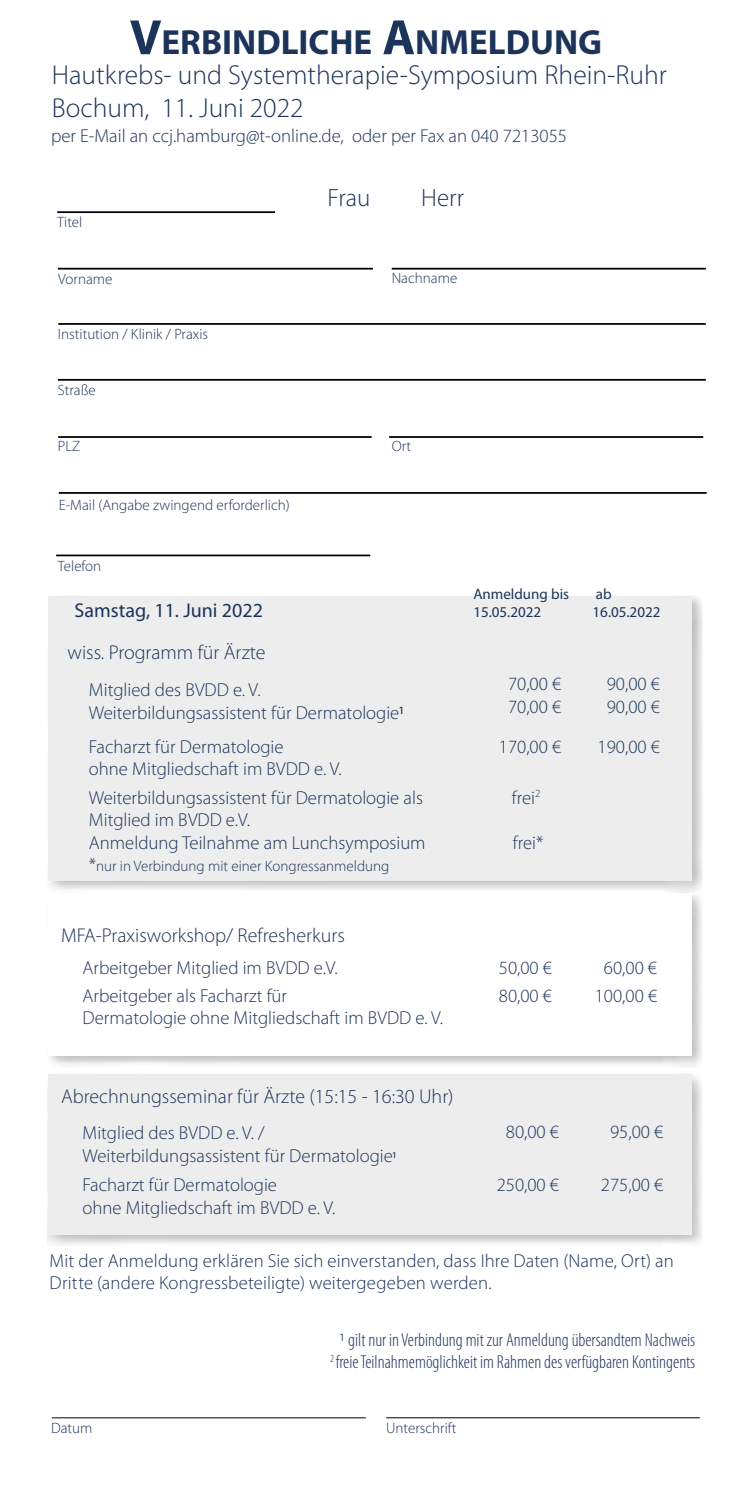
<style>
.page{position:relative;width:745px;height:1489px;background:#fff}
.page>*{position:absolute;margin:0;border:0;box-sizing:border-box;transform-origin:0 0}
.t1{font:700 35px "Myriad Pro";color:#1c345a}
.t2{font:300 27.5px/33px "Myriad Pro";color:#1c345a}
.t3{font:300 25px "Myriad Pro";color:#1c345a}
.t4{font:300 20px "Myriad Pro";color:#1c345a}
.t5{font:20px "Myriad Pro";color:#1c345a}
.t6{font:300 18.75px/22.5px "Myriad Pro";color:#1c345a}
.t7{font:300 condensed 18.75px/22.5px "Myriad Pro";color:#1c345a;text-align:center}
.t8{font:300 15px "Myriad Pro";color:#1c345a}
.t9{font:15px/18px "Myriad Pro";color:#1c345a}
.s1{font-size:50px}
.s2{font-weight:400;font-stretch:condensed}
.s3{font-size:18.75px}
.s4{font-weight:400;font-stretch:condensed;font-size:15px}
.s5{font-stretch:normal}
</style>
<div class="page">
<div style="left:47px;top:891px;width:655px;height:175px;background:#000;opacity:.25"></div>
<div style="left:48px;top:893px;width:643px;height:162px;background:#fff"></div>
<div style="left:47px;top:595px;width:655px;height:297px;background:#000;opacity:.25"></div>
<div style="left:49px;top:596px;width:642px;height:284px;background:#ededed"></div>
<div style="left:47px;top:1073px;width:655px;height:172px;background:#000;opacity:.25"></div>
<div style="left:48px;top:1074px;width:643px;height:160px;background:#ededed"></div>
<hr style="left:57px;top:211px;width:218px;height:2px;background:#000">
<hr style="left:58px;top:268px;width:315px;height:1px;background:#000">
<hr style="left:391px;top:268px;width:314px;height:1px;background:#000">
<hr style="left:58px;top:323px;width:647px;height:2px;background:#000">
<hr style="left:389px;top:436px;width:313px;height:2px;background:#000">
<hr style="left:56px;top:554px;width:314px;height:2px;background:#000">
<hr style="left:52px;top:1417px;width:313px;height:1px;background:#000">
<hr style="left:386px;top:1417px;width:313px;height:1px;background:#000">
<hr style="left:58px;top:379px;width:647px;height:1px;background:#000">
<hr style="left:58px;top:436px;width:313px;height:2px;background:#000">
<hr style="left:59px;top:492px;width:647px;height:2px;background:#000">
<h1 class="t1" style="left:130px;top:20px;width:473px"><span class="s1">V</span>ERBINDLICHE <span class="s1">A</span>NMELDUNG</h1>
<h2 class="t2" style="left:52px;top:58px;width:616px">Hautkrebs- und Systemtherapie-Symposium Rhein-Ruhr<br>Bochum, 11. Juni 2022</h2>
<p class="t6" style="left:51px;top:125px;width:517px">per E-Mail an ccj.hamburg@t-online.de, oder per Fax an 040 7213055</p>
<p class="t8" style="left:57px;top:213px;width:27px">Titel</p>
<h3 class="t3" style="left:327px;top:182px;width:44px">Frau</h3>
<h3 class="t3" style="left:421px;top:183px;width:44px">Herr</h3>
<p class="t8" style="left:58px;top:270px;width:56px">Vorname</p>
<p class="t8" style="left:391px;top:269px;width:67px">Nachname</p>
<p class="t8" style="left:58px;top:325px;width:152px">Institution / Klinik / Praxis</p>
<p class="t8" style="left:58px;top:381px;width:39px">Straße</p>
<p class="t8" style="left:58px;top:437px;width:24px">PLZ</p>
<p class="t8" style="left:391px;top:437px;width:21px">Ort</p>
<p class="t8" style="left:59px;top:496px;width:232px">E-Mail (Angabe zwingend erforderlich)</p>
<p class="t8" style="left:58px;top:556px;width:45px">Telefon</p>
<p class="t5" style="left:75px;top:598px;width:190px">Samstag, 11. Juni 2022</p>
<p class="t9" style="left:473px;top:585px;width:97px">Anmeldung bis<br>15.05.2022</p>
<p class="t9" style="left:592px;top:585px;width:69px">ab<br>16.05.2022</p>
<p class="t4" style="left:67px;top:640px;width:199px">wiss. Programm für Ärzte</p>
<p class="t6" style="left:89px;top:678px;width:316px">Mitglied des BVDD e. V.<br>Weiterbildungsassistent für Dermatologie<span class="s2">1</span></p>
<p class="t6" style="left:507px;top:672px;width:55px">70,00 €<br>70,00 €</p>
<p class="t6" style="left:606px;top:672px;width:55px">90,00 €<br>90,00 €</p>
<p class="t6" style="left:89px;top:735px;width:254px">Facharzt für Dermatologie<br>ohne Mitgliedschaft im BVDD e. V.</p>
<p class="t6" style="left:498px;top:735px;width:64px">170,00 €</p>
<p class="t6" style="left:597px;top:735px;width:64px">190,00 €</p>
<p class="t6" style="left:89px;top:786px;width:338px">Weiterbildungsassistent für Dermatologie als<br>Mitglied im BVDD e.V.<br>Anmeldung Teilnahme am Lunchsymposium</p>
<p class="t8" style="left:89px;top:857px;width:302px"><span class="s3">*</span>nur in Verbindung mit einer Kongressanmeldung</p>
<p class="t6" style="left:511px;top:786px;width:30px">frei<sup>2</sup></p>
<p class="t6" style="left:512px;top:831px;width:32px">frei*</p>
<p class="t4" style="left:61px;top:923px;width:285px">MFA-Praxisworkshop/ Refresherkurs</p>
<p class="t6" style="left:82px;top:955px;width:257px">Arbeitgeber Mitglied im BVDD e.V.</p>
<p class="t6" style="left:498px;top:955px;width:55px">50,00 €</p>
<p class="t6" style="left:603px;top:955px;width:55px">60,00 €</p>
<p class="t6" style="left:82px;top:984px;width:362px">Arbeitgeber als Facharzt für<br>Dermatologie ohne Mitgliedschaft im BVDD e. V.</p>
<p class="t6" style="left:498px;top:984px;width:55px">80,00 €</p>
<p class="t6" style="left:594px;top:984px;width:64px">100,00 €</p>
<p class="t4" style="left:61px;top:1084px;width:393px">Abrechnungsseminar für Ärzte (15:15 - 16:30 Uhr)</p>
<p class="t6" style="left:82px;top:1121px;width:315px">Mitglied des BVDD e. V. /<br>Weiterbildungsassistent für Dermatologie<span class="s4">1</span></p>
<p class="t6" style="left:505px;top:1120px;width:55px">80,00 €</p>
<p class="t6" style="left:609px;top:1120px;width:55px">95,00 €</p>
<p class="t6" style="left:82px;top:1173px;width:254px">Facharzt für Dermatologie<br>ohne Mitgliedschaft im BVDD e. V.</p>
<p class="t6" style="left:496px;top:1173px;width:64px">250,00 €</p>
<p class="t6" style="left:600px;top:1173px;width:64px">275,00 €</p>
<p class="t6" style="left:50px;top:1249px;width:625px">Mit der Anmeldung erklären Sie sich einverstanden, dass Ihre Daten (Name, Ort) an<br>Dritte (andere Kongressbeteiligte) weitergegeben werden.</p>
<p class="t7" style="left:330px;top:1327px;width:366px"><span class="s5">1</span> gilt nur in Verbindung mit zur Anmeldung übersandtem Nachweis<br><sup>2</sup> freie Teilnahmemöglichkeit im Rahmen des verfügbaren Kontingents</p>
<p class="t8" style="left:51px;top:1419px;width:43px">Datum</p>
<p class="t8" style="left:386px;top:1419px;width:72px">Unterschrift</p>
</div>
